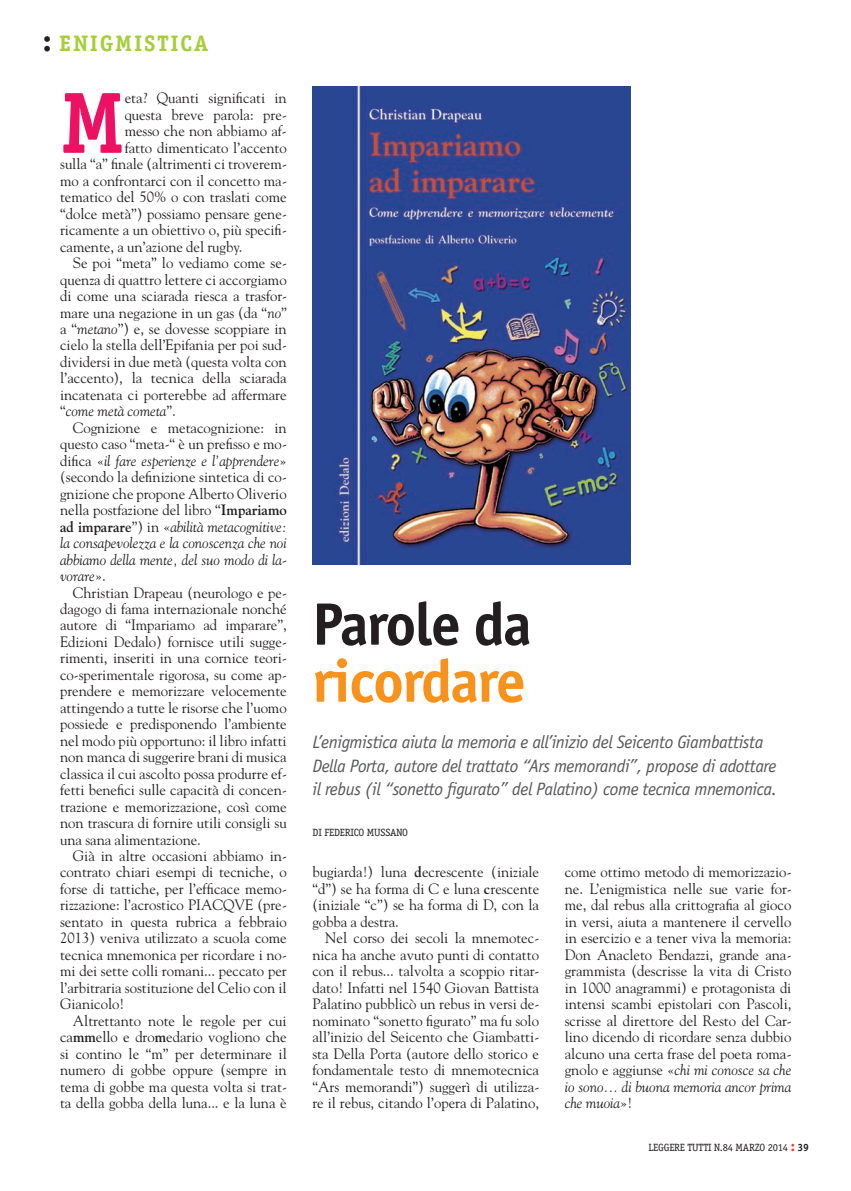
<style>
.page{position:relative;width:851px;height:1191px;background:#fff}
.page>*{position:absolute;margin:0;border:0;box-sizing:border-box;transform-origin:0 0}
.t1{font:700 87.15px "Officina Serif";color:#ec1163}
.t2{font:700 60px "Officina Sans";letter-spacing:-.03em;color:#f7931d}
.t3{font:700 60px "Officina Sans";letter-spacing:-.03em;color:#231f20}
.t4{font:700 22.5px "Officina Serif";letter-spacing:.075em;color:#a6ce39}
.t5{font:italic 18px/23.2px "Officina Sans";letter-spacing:-.025em;color:#57585a}
.t6{font:15px/16.5px "Goudy";letter-spacing:-.005em;color:#231f20;text-align:justify}
.t7{font:italic 15px "Goudy";letter-spacing:-.005em;color:#231f20}
.t8{font:10.5px "Officina Serif";letter-spacing:-.02em;color:#231f20}
.s1{font-family:"Officina Sans";font-size:30px;color:#231f20}
.s2{font-style:italic}
.s3{font-style:normal}
.s4{font-weight:700}
.s5{font-weight:700;font-style:normal}
.s6{font-family:"Officina Sans";font-weight:700;font-size:14.55px;color:#ef3e2e}
</style>
<div class="page">
<img style="left:312px;top:87px;width:319px;height:477px">
<h3 class="t4" style="left:43px;top:29px;width:167px"><span class="s1">:</span> ENIGMISTICA</h3>
<h1 class="t1" style="left:60px;top:69px;width:66px">M</h1>
<p class="t6" style="left:125px;top:90px;width:164px">eta? Quanti significati in</p>
<p class="t6" style="left:125px;top:106px;width:164px">questa breve parola: pre-</p>
<p class="t6" style="left:125px;top:123px;width:164px">messo che non abbiamo af-</p>
<p class="t6" style="left:125px;top:139px;width:164px">fatto dimenticato l’accento</p>
<p class="t6" style="left:60px;top:156px;width:228px">sulla “a” finale (altrimenti ci troverem-</p>
<p class="t6" style="left:60px;top:172px;width:228px">mo a confrontarci con il concetto ma-</p>
<p class="t6" style="left:60px;top:188px;width:228px">tematico del 50% o con traslati come</p>
<p class="t6" style="left:60px;top:205px;width:228px">“dolce metà”) possiamo pensare gene-</p>
<p class="t6" style="left:60px;top:221px;width:228px">ricamente a un obiettivo o, più specifi-</p>
<p class="t6" style="left:60px;top:238px;width:184px">camente, a un’azione del rugby.</p>
<p class="t6" style="left:73px;top:254px;width:216px">Se poi “meta” lo vediamo come se-</p>
<p class="t6" style="left:60px;top:271px;width:228px">quenza di quattro lettere ci accorgiamo</p>
<p class="t6" style="left:60px;top:287px;width:228px">di come una sciarada riesca a trasfor-</p>
<p class="t6" style="left:60px;top:304px;width:228px">mare una negazione in un gas (da “<span class="s2">no</span>”</p>
<p class="t6" style="left:60px;top:320px;width:228px">a “<span class="s2">metano</span>”) e, se dovesse scoppiare in</p>
<p class="t6" style="left:60px;top:337px;width:228px">cielo la stella dell’Epifania per poi sud-</p>
<p class="t6" style="left:60px;top:353px;width:228px">dividersi in due metà (questa volta con</p>
<p class="t6" style="left:60px;top:370px;width:228px">l’accento), la tecnica della sciarada</p>
<p class="t6" style="left:60px;top:386px;width:228px">incatenata ci porterebbe ad affermare</p>
<p class="t7" style="left:60px;top:402px;width:117px"><span class="s3">“</span>come metà cometa<span class="s3">”.</span></p>
<p class="t6" style="left:73px;top:419px;width:215px">Cognizione e metacognizione: in</p>
<p class="t6" style="left:60px;top:435px;width:228px">questo caso “meta-“ è un prefisso e mo-</p>
<p class="t7" style="left:60px;top:451px;width:228px"><span class="s3">difica «</span>il fare esperienze e l’apprendere<span class="s3">»</span></p>
<p class="t6" style="left:60px;top:468px;width:228px">(secondo la definizione sintetica di co-</p>
<p class="t6" style="left:60px;top:485px;width:228px">gnizione che propone Alberto Oliverio</p>
<p class="t6" style="left:60px;top:501px;width:228px">nella postfazione del libro “<span class="s4">Impariamo</span></p>
<p class="t7" style="left:60px;top:517px;width:228px"><span class="s5">ad imparare</span><span class="s3">”) in «</span>abilità metacognitive:</p>
<p class="t7" style="left:60px;top:534px;width:228px">la consapevolezza e la conoscenza che noi</p>
<p class="t7" style="left:60px;top:550px;width:228px">abbiamo della mente, del suo modo di la-</p>
<p class="t7" style="left:60px;top:566px;width:47px">vorare<span class="s3">».</span></p>
<p class="t6" style="left:73px;top:584px;width:216px">Christian Drapeau (neurologo e pe-</p>
<p class="t6" style="left:60px;top:600px;width:228px">dagogo di fama internazionale nonché</p>
<p class="t6" style="left:60px;top:616px;width:228px">autore di “Impariamo ad imparare”,</p>
<p class="t6" style="left:60px;top:633px;width:228px">Edizioni Dedalo) fornisce utili sugge-</p>
<p class="t6" style="left:60px;top:649px;width:228px">rimenti, inseriti in una cornice teori-</p>
<p class="t6" style="left:60px;top:666px;width:228px">co-sperimentale rigorosa, su come ap-</p>
<p class="t6" style="left:60px;top:682px;width:228px">prendere e memorizzare velocemente</p>
<p class="t6" style="left:60px;top:699px;width:228px">attingendo a tutte le risorse che l’uomo</p>
<p class="t6" style="left:60px;top:715px;width:228px">possiede e predisponendo l’ambiente</p>
<p class="t6" style="left:60px;top:732px;width:228px">nel modo più opportuno: il libro infatti</p>
<p class="t6" style="left:60px;top:748px;width:228px">non manca di suggerire brani di musica</p>
<p class="t6" style="left:60px;top:765px;width:228px">classica il cui ascolto possa produrre ef-</p>
<p class="t6" style="left:60px;top:781px;width:228px">fetti benefici sulle capacità di concen-</p>
<p class="t6" style="left:60px;top:798px;width:228px">trazione e memorizzazione, così come</p>
<p class="t6" style="left:60px;top:814px;width:228px">non trascura di fornire utili consigli su</p>
<p class="t6" style="left:60px;top:830px;width:142px">una sana alimentazione.</p>
<p class="t6" style="left:73px;top:847px;width:216px">Già in altre occasioni abbiamo in-</p>
<p class="t6" style="left:60px;top:863px;width:228px">contrato chiari esempi di tecniche, o</p>
<p class="t6" style="left:60px;top:880px;width:228px">forse di tattiche, per l’efficace memo-</p>
<p class="t6" style="left:60px;top:896px;width:228px">rizzazione: l’acrostico PIACQVE (pre-</p>
<p class="t6" style="left:60px;top:913px;width:228px">sentato in questa rubrica a febbraio</p>
<p class="t6" style="left:60px;top:929px;width:228px">2013) veniva utilizzato a scuola come</p>
<p class="t6" style="left:60px;top:946px;width:228px">tecnica mnemonica per ricordare i no-</p>
<p class="t6" style="left:60px;top:962px;width:228px">mi dei sette colli romani... peccato per</p>
<p class="t6" style="left:60px;top:979px;width:228px">l’arbitraria sostituzione del Celio con il</p>
<p class="t6" style="left:60px;top:995px;width:66px">Gianicolo!</p>
<p class="t6" style="left:73px;top:1012px;width:215px">Altrettanto note le regole per cui</p>
<p class="t6" style="left:60px;top:1028px;width:228px">ca<span class="s4">mm</span>ello e dro<span class="s4">m</span>edario vogliono che</p>
<p class="t6" style="left:60px;top:1044px;width:228px">si contino le “m” per determinare il</p>
<p class="t6" style="left:60px;top:1061px;width:228px">numero di gobbe oppure (sempre in</p>
<p class="t6" style="left:60px;top:1077px;width:228px">tema di gobbe ma questa volta si trat-</p>
<p class="t6" style="left:60px;top:1094px;width:228px">ta della gobba della luna... e la luna è</p>
<h2 class="t3" style="left:312px;top:586px;width:221px">Parole da</h2>
<h2 class="t2" style="left:312px;top:643px;width:215px">ricordare</h2>
<p class="t5" style="left:312px;top:730px;width:466px">L’enigmistica aiuta la memoria e all’inizio del Seicento Giambattista<br>Della Porta, autore del trattato “Ars memorandi”, propose di adottare il rebus (il “sonetto figurato” del Palatino) come tecnica mnemonica.</p>
<p class="t8" style="left:312px;top:826px;width:97px">DI FEDERICO MUSSANO</p>
<p class="t6" style="left:312px;top:863px;width:228px">bugiarda!) luna <span class="s4">d</span>ecrescente (iniziale “d”) se ha forma di C e luna <span class="s4">c</span>rescente (iniziale “c”) se ha forma di D, con la gobba a destra.</p>
<p class="t6" style="left:312px;top:929px;width:228px;text-indent:13px">Nel corso dei secoli la mnemotec&shy;nica ha anche avuto punti di contatto con il rebus... talvolta a scoppio ritar&shy;dato! Infatti nel 1540 Giovan Battista Palatino pubblicò un rebus in versi de&shy;nominato “sonetto figurato” ma fu solo all’inizio del Seicento che Giambatti&shy;sta Della Porta (autore dello storico e fondamentale testo di mnemotecnica “Ars memorandi”) suggerì di utilizza&shy;re il rebus, citando l’opera di Palatino,</p>
<p class="t6" style="left:565px;top:863px;width:228px">come ottimo metodo di memorizzazio&shy;ne. L’enigmistica nelle sue varie for&shy;me, dal rebus alla crittografia al gioco in versi, aiuta a mantenere il cervello in esercizio e a tener viva la memoria:<br>Don Anacleto Bendazzi, grande ana&shy;grammista (descrisse la vita di Cristo in 1000 anagrammi) e protagonista di intensi scambi epistolari con Pascoli, scrisse al direttore del Resto del Car&shy;lino dicendo di ricordare senza dubbio alcuno una certa frase del poeta roma&shy;gnolo e aggiunse «<span class="s2">chi mi conosce sa che io sono... di buona memoria ancor prima che muoia</span>»!</p>
<p class="t8" style="left:648px;top:1141px;width:162px">LEGGERE TUTTI N.84 MARZO 2014 <span class="s6">:</span> <span class="s4">39</span></p>
</div>
